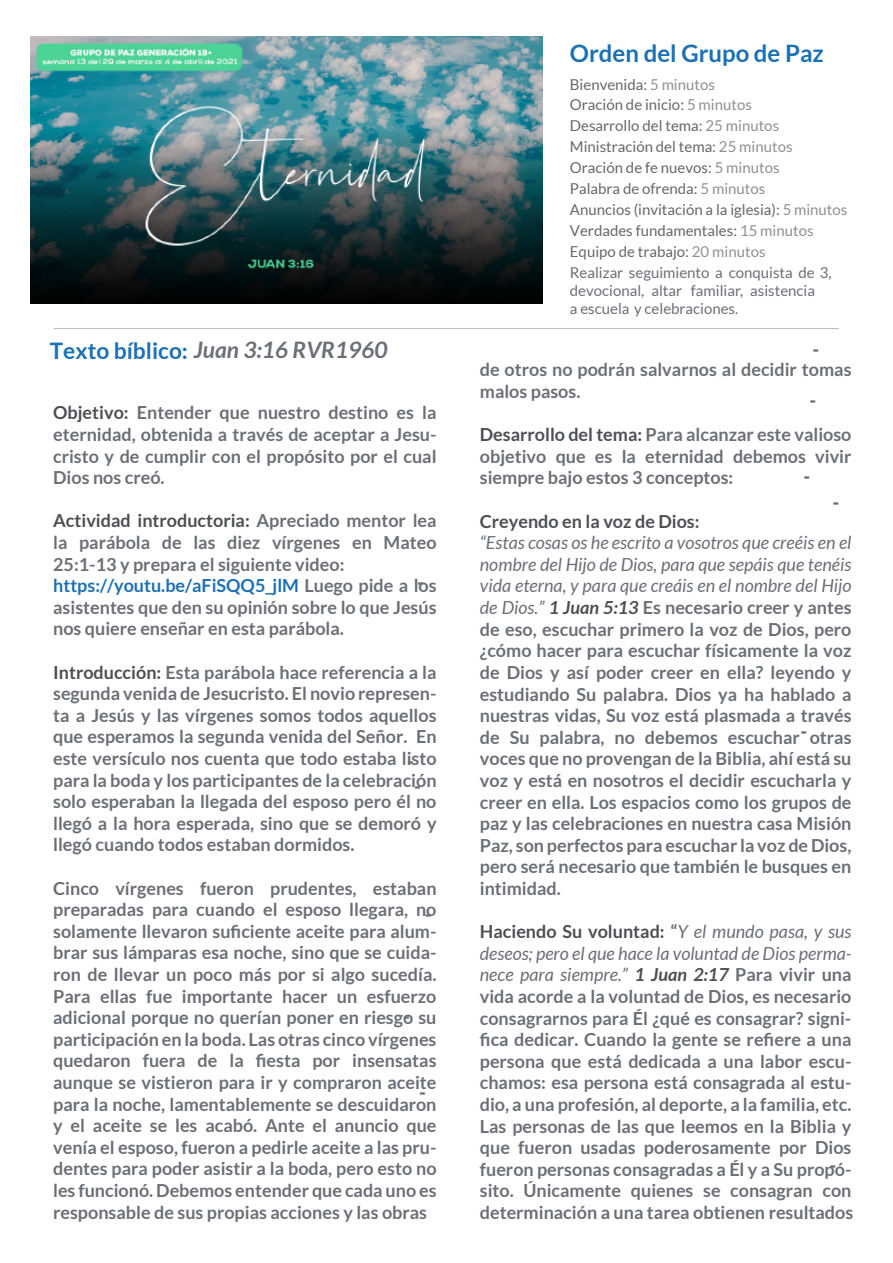
<style>
.page{position:relative;width:893px;height:1263px;background:#fff}
.page>*{position:absolute;margin:0;border:0;box-sizing:border-box;transform-origin:0 0}
.t1{font:700 24px "Lato";color:#1c70b4}
.t2{font:italic 700 22.8px "Lato";color:#6b6f76}
.t3{font:700 18px/21.6px "Lato";color:#6b6f76;text-align:justify}
.t4{font:700 18px "Lato";color:#4c4f53}
.t5{font:700 18px "Arial";color:#6b6f76}
.t6{font:15px/21px "Lato";color:#686768}
.t7{font:15px/18px "Lato";color:#6b6f76}
.s1{font-style:normal;color:#1c70b4}
.s2{color:#4c4f53}
.s3{color:#1c70b4}
.s4{color:#8d8f92}
.s5{color:#6b6f76}
.s6{font-weight:400;font-style:italic}
.s7{font-style:italic;color:#4c4f53}
</style>
<div class="page">
<hr style="left:54px;top:328px;width:785px;height:1px;background:#bcbdc0">
<img style="left:31px;top:36px;width:512px;height:268px">
<p class="t2" style="left:50px;top:337px;width:339px"><span class="s1">Texto bíblico:</span> Juan 3:16 RVR1960</p>
<p class="t3" style="left:53px;top:402px;width:385px"><span class="s2">Objetivo:</span> Entender que nuestro destino es la eternidad, obtenida a través de aceptar a Jesu&shy;cristo y de cumplir con el propósito por el cual Dios nos creó.</p>
<p class="t3" style="left:53px;top:510px;width:385px;text-align:left"><span class="s2">Actividad introductoria:</span> Apreciado mentor lea la parábola de las diez vírgenes en Mateo 25:1-13 y prepara el siguiente video: <span class="s3">https://youtu.be/aFiSQQ5_jlM</span> Luego pide a los asistentes que den su opinión sobre lo que Jesús nos quiere enseñar en esta parábola.</p>
<p class="t3" style="left:53px;top:661px;width:385px"><span class="s2">Introducción:</span> Esta parábola hace referencia a la segunda venida de Jesucristo. El novio represen&shy;ta a Jesús y las vírgenes somos todos aquellos que esperamos la segunda venida del Señor. En este versículo nos cuenta que todo estaba listo para la boda y los participantes de la celebración solo esperaban la llegada del esposo pero él no llegó a la hora esperada, sino que se demoró y llegó cuando todos estaban dormidos.</p>
<p class="t3" style="left:53px;top:877px;width:385px">Cinco vírgenes fueron prudentes, estaban preparadas para cuando el esposo llegara, no solamente llevaron suficiente aceite para alum&shy;brar sus lámparas esa noche, sino que se cuida&shy;ron de llevar un poco más por si algo sucedía.<br>Para ellas fue importante hacer un esfuerzo adicional porque no querían poner en riesgo su participación en la boda. Las otras cinco vírgenes quedaron fuera de la fiesta por insensatas aunque se vistieron para ir y compraron aceite para la noche, lamentablemente se descuidaron y el aceite se les acabó. Ante el anuncio que venía el esposo, fueron a pedirle aceite a las pru&shy;dentes para poder asistir a la boda, pero esto no les funcionó. Debemos entender que cada uno es responsable de sus propias acciones y las obras</p>
<p class="t5" style="left:417px;top:569px;width:7px">-</p>
<p class="t5" style="left:407px;top:748px;width:7px">-</p>
<p class="t5" style="left:414px;top:773px;width:7px">-</p>
<p class="t5" style="left:425px;top:901px;width:7px">-</p>
<p class="t5" style="left:403px;top:1003px;width:7px">-</p>
<p class="t5" style="left:419px;top:1079px;width:7px">-</p>
<h1 class="t1" style="left:570px;top:39px;width:255px">Orden del Grupo de Paz</h1>
<p class="t6" style="left:570px;top:75px;width:183px;line-height:19.5px">Bienvenida: <span class="s4">5 minutos<br></span>Oración de inicio: <span class="s4">5 minutos</span></p>
<p class="t6" style="left:570px;top:115px;width:279px">Desarrollo del tema: <span class="s4">25 minutos </span>Ministración del tema: <span class="s4">25 minutos </span>Oración de fe nuevos: <span class="s4">5 minutos<br></span>Palabra de ofrenda: <span class="s4">5 minutos<br></span>Anuncios (invitación a la iglesia): <span class="s4">5 minutos </span>Verdades fundamentales: <span class="s4">15 minutos </span>Equipo de trabajo: <span class="s4">20 minutos<br></span><span class="s5">Realizar seguimiento a conquista de 3,</span></p>
<p class="t7" style="left:570px;top:281px;width:247px">devocional, altar familiar, asistencia a escuela y celebraciones.</p>
<p class="t5" style="left:812px;top:336px;width:7px">-</p>
<p class="t3" style="left:480px;top:359px;width:373px">de otros no podrán salvarnos al decidir tomas malos pasos.</p>
<p class="t3" style="left:480px;top:424px;width:373px"><span class="s2">Desarrollo del tema:</span> Para alcanzar este valioso objetivo que es la eternidad debemos vivir siempre bajo estos 3 conceptos:</p>
<p class="t4" style="left:480px;top:511px;width:221px">Creyendo en la voz de Dios:</p>
<p class="t3" style="left:480px;top:532px;width:373px"><span class="s6">“Estas cosas os he escrito a vosotros que creéis en el nombre del Hijo de Dios, para que sepáis que tenéis vida eterna, y para que creáis en el nombre del Hijo de Dios.”</span> <span class="s7">1 Juan 5:13</span> Es necesario creer y antes de eso, escuchar primero la voz de Dios, pero ¿cómo hacer para escuchar físicamente la voz de Dios y así poder creer en ella? leyendo y estudiando Su palabra. Dios ya ha hablado a nuestras vidas, Su voz está plasmada a través de Su palabra, no debemos escuchar otras voces que no provengan de la Biblia, ahí está su voz y está en nosotros el decidir escucharla y creer en ella. Los espacios como los grupos de paz y las celebraciones en nuestra casa Misión Paz, son perfectos para escuchar la voz de Dios, pero será necesario que también le busques en intimidad.</p>
<p class="t3" style="left:480px;top:920px;width:375px"><span class="s2">Haciendo Su voluntad:</span> “<span class="s6">Y el mundo pasa, y sus deseos; pero el que hace la voluntad de Dios perma&shy;nece para siempre.”</span> <span class="s7">1 Juan 2:17</span> Para vivir una vida acorde a la voluntad de Dios, es necesario consagrarnos para Él ¿qué es consagrar? signi&shy;fica dedicar. Cuando la gente se refiere a una persona que está dedicada a una labor escu&shy;chamos: esa persona está consagrada al estu&shy;dio, a una profesión, al deporte, a la familia, etc.<br>Las personas de las que leemos en la Biblia y que fueron usadas poderosamente por Dios fueron personas consagradas a Él y a Su propó&shy;sito. Únicamente quienes se consagran con determinación a una tarea obtienen resultados</p>
<p class="t5" style="left:809px;top:387px;width:7px">-</p>
<p class="t5" style="left:803px;top:463px;width:7px">-</p>
<p class="t5" style="left:832px;top:489px;width:7px">-</p>
<p class="t5" style="left:800px;top:718px;width:7px">-</p>
<p class="t5" style="left:829px;top:1152px;width:7px">-</p>
</div>
